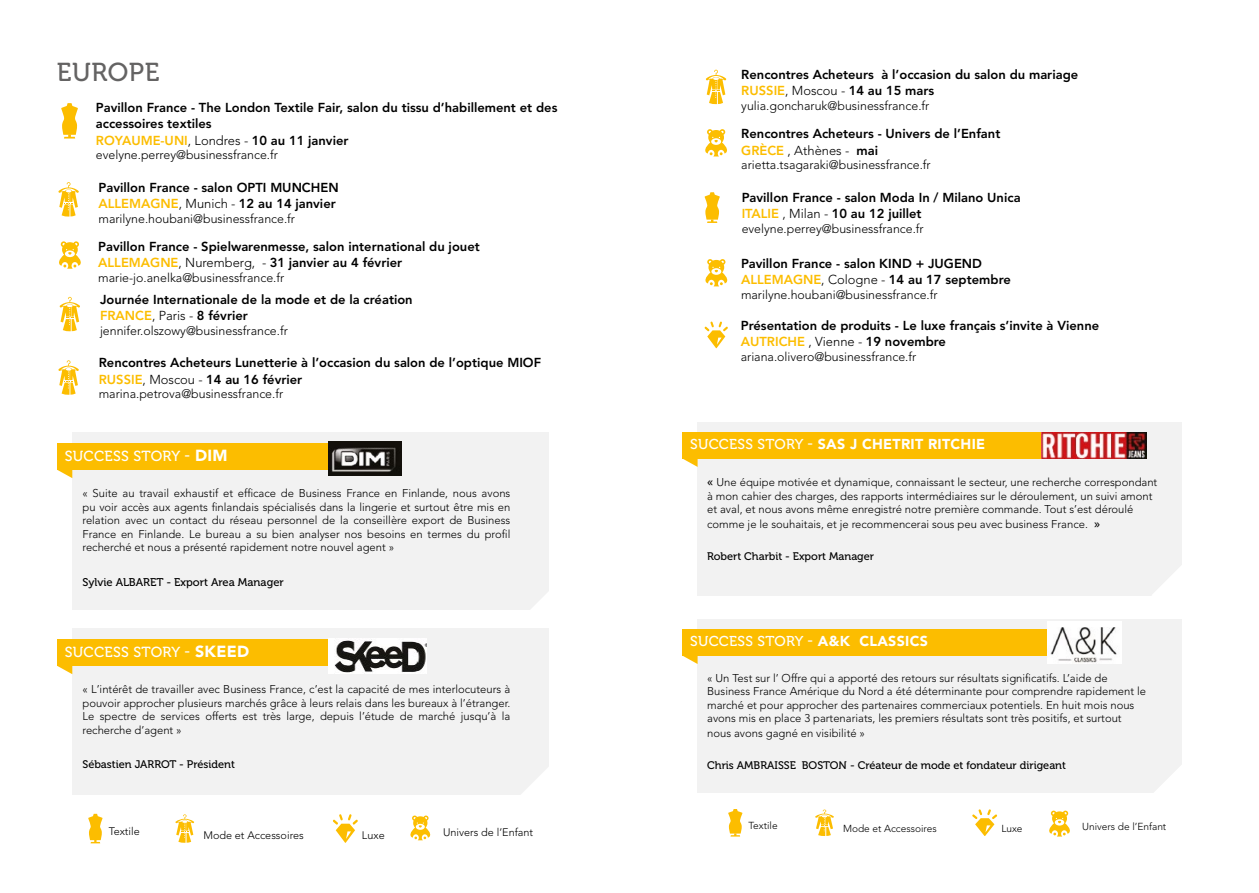
<style>
.page{position:relative;width:1259px;height:893px;background:#fff}
.page>*{position:absolute;margin:0;border:0;box-sizing:border-box;transform-origin:0 0}
.t1{font:25.8px "Museo 500";letter-spacing:.02em;color:#646363}
.t2{font:14.55px "Museo 500";letter-spacing:.02em;color:#fff}
.t3{font:900 14.25px "Avenir LT Std";letter-spacing:.02em;color:#fff}
.t4{font:14.25px "Museo 500";letter-spacing:.02em;color:#fff}
.t5{font:800 12.9px/16.2px "Avenir LT Std";color:#000}
.t6{font:300 12.3px "Avenir LT Std";color:#000}
.t7{font:300 11.25px/13.5px "Avenir LT Std";color:#000}
.t8{font:11.25px "Museo 500";color:#000}
.t9{font:10.95px "Museo 500";color:#000}
.t10{font:300 10.8px "Avenir LT Std";color:#000}
.t11{font:300 10.2px "Avenir LT Std";color:#000}
.s1{color:#fcbd00}
.s2{font-weight:300}
.s3{font-family:"Avenir LT Std";font-weight:900;font-size:16.05px}
.s4{font-family:"Museo 500";font-weight:400}
.s5{font-family:"Avenir LT Std";font-weight:900}
</style>
<div class="page">
<svg style="left:972px;top:809px;width:25px;height:27px"></svg>
<svg style="left:728px;top:809px;width:14px;height:27px"></svg>
<svg style="left:815px;top:809px;width:19px;height:27px"></svg>
<svg style="left:1049px;top:811px;width:21px;height:25px"></svg>
<svg style="left:706px;top:70px;width:20px;height:34px"></svg>
<svg style="left:705px;top:259px;width:22px;height:27px"></svg>
<svg style="left:705px;top:129px;width:22px;height:27px"></svg>
<svg style="left:704px;top:322px;width:24px;height:26px"></svg>
<div style="left:697px;top:619px;width:484px;height:173px;background:#f2f2f2"></div>
<div style="left:682px;top:630px;width:386px;height:26px;background:#fcbd00"></div>
<svg style="left:683px;top:656px;width:14px;height:8px"></svg>
<svg style="left:1150px;top:753px;width:32px;height:40px"></svg>
<img style="left:1047px;top:622px;width:74px;height:41px">
<div style="left:697px;top:422px;width:484px;height:173px;background:#f2f2f2"></div>
<div style="left:682px;top:432px;width:386px;height:27px;background:#fcbd00"></div>
<svg style="left:683px;top:459px;width:14px;height:8px"></svg>
<svg style="left:1153px;top:556px;width:29px;height:39px"></svg>
<img style="left:1041px;top:432px;width:105px;height:27px">
<svg style="left:333px;top:814px;width:25px;height:29px"></svg>
<svg style="left:88px;top:814px;width:15px;height:29px"></svg>
<svg style="left:175px;top:814px;width:19px;height:29px"></svg>
<svg style="left:410px;top:815px;width:20px;height:25px"></svg>
<svg style="left:58px;top:182px;width:21px;height:35px"></svg>
<svg style="left:59px;top:241px;width:22px;height:28px"></svg>
<svg style="left:61px;top:103px;width:17px;height:36px"></svg>
<svg style="left:58px;top:360px;width:21px;height:35px"></svg>
<div style="left:72px;top:432px;width:476px;height:177px;background:#f2f2f2"></div>
<div style="left:57px;top:443px;width:326px;height:27px;background:#fcbd00"></div>
<svg style="left:57px;top:470px;width:15px;height:8px"></svg>
<svg style="left:525px;top:572px;width:24px;height:63px"></svg>
<img style="left:328px;top:442px;width:73px;height:33px">
<div style="left:72px;top:628px;width:476px;height:166px;background:#f2f2f2"></div>
<div style="left:57px;top:639px;width:326px;height:27px;background:#fcbd00"></div>
<svg style="left:57px;top:666px;width:15px;height:8px"></svg>
<svg style="left:517px;top:755px;width:32px;height:40px"></svg>
<img style="left:328px;top:638px;width:99px;height:35px">
<svg style="left:59px;top:297px;width:21px;height:34px"></svg>
<svg style="left:704px;top:192px;width:16px;height:31px"></svg>
<h1 class="t1" style="left:57px;top:58px;width:104px">EUROPE</h1>
<p class="t5" style="left:96px;top:100px;width:463px">Pavillon France - The London Textile Fair, salon du tissu d’habillement et des accessoires textiles<br><span class="s1">ROYAUME-UNI</span><span class="s2">, Londres -</span> 10 au 11 janvier</p>
<p class="t6" style="left:96px;top:148px;width:184px">evelyne.perrey@businessfrance.fr</p>
<p class="t5" style="left:98px;top:179px;width:242px">Pavillon France - salon OPTI MUNCHEN<br><span class="s1">ALLEMAGNE</span><span class="s2">, Munich -</span> 12 au 14 janvier</p>
<p class="t6" style="left:98px;top:212px;width:198px">marilyne.houbani@businessfrance.fr</p>
<p class="t5" style="left:98px;top:238px;width:383px">Pavillon France - Spielwarenmesse, salon international du jouet<br><span class="s1">ALLEMAGNE</span><span class="s2">, Nuremberg, -</span> 31 janvier au 4 février</p>
<p class="t6" style="left:98px;top:270px;width:187px">marie-jo.anelka@businessfrance.fr</p>
<p class="t5" style="left:100px;top:291px;width:314px">Journée Internationale de la mode et de la création<br><span class="s1">FRANCE</span><span class="s2">, Paris -</span> 8 février</p>
<p class="t6" style="left:100px;top:323px;width:189px">jennifer.olszowy@businessfrance.fr</p>
<p class="t5" style="left:99px;top:355px;width:444px">Rencontres Acheteurs Lunetterie à l’occasion du salon de l’optique MIOF<br><span class="s1">RUSSIE</span><span class="s2">, Moscou -</span> 14 au 16 février</p>
<p class="t6" style="left:99px;top:387px;width:186px">marina.petrova@businessfrance.fr</p>
<p class="t2" style="left:65px;top:448px;width:164px">SUCCESS STORY - <span class="s3">DIM</span></p>
<p class="t7" style="left:82px;top:487px;width:429px;text-align:justify">« Suite au travail exhaustif et efficace de Business France en Finlande, nous avons pu voir accès aux agents finlandais spécialisés dans la lingerie et surtout être mis en relation avec un contact du réseau personnel de la conseillère export de Business France en Finlande. Le bureau a su bien analyser nos besoins en termes du profil recherché et nous a présenté rapidement notre nouvel agent »</p>
<p class="t8" style="left:82px;top:576px;width:203px">Sylvie ALBARET - Export Area Manager</p>
<p class="t2" style="left:65px;top:644px;width:186px">SUCCESS STORY - <span class="s3">SKEED</span></p>
<p class="t7" style="left:82px;top:683px;width:429px;text-align:justify">« L’intérêt de travailler avec Business France, c’est la capacité de mes interlocuteurs à pouvoir approcher plusieurs marchés grâce à leurs relais dans les bureaux à l’étranger.<br>Le spectre de services offerts est très large, depuis l’étude de marché jusqu’à la recherche d’agent »</p>
<p class="t9" style="left:82px;top:758px;width:154px">Sébastien JARROT - Président</p>
<p class="t10" style="left:109px;top:825px;width:33px">Textile</p>
<p class="t10" style="left:203px;top:829px;width:102px">Mode et Accessoires</p>
<p class="t10" style="left:362px;top:829px;width:24px">Luxe</p>
<p class="t10" style="left:443px;top:826px;width:92px">Univers de l’Enfant</p>
<p class="t5" style="left:741px;top:66px;width:338px">Rencontres Acheteurs à l’occasion du salon du mariage<br><span class="s1">RUSSIE</span><span class="s2">, Moscou -</span> 14 au 15 mars</p>
<p class="t6" style="left:741px;top:98px;width:190px">yulia.goncharuk@businessfrance.fr</p>
<p class="t5" style="left:741px;top:126px;width:260px">Rencontres Acheteurs - Univers de l’Enfant<br><span class="s1">GRÈCE</span> <span class="s2">, Athènes -</span> mai</p>
<p class="t6" style="left:741px;top:158px;width:191px">arietta.tsagaraki@businessfrance.fr</p>
<p class="t5" style="left:741px;top:189px;width:280px">Pavillon France - salon Moda In / Milano Unica<br><span class="s1">ITALIE</span> <span class="s2">, Milan -</span> 10 au 12 juillet</p>
<p class="t6" style="left:741px;top:222px;width:184px">evelyne.perrey@businessfrance.fr</p>
<p class="t5" style="left:741px;top:256px;width:271px">Pavillon France - salon KIND + JUGEND<br><span class="s1">ALLEMAGNE</span><span class="s2">, Cologne -</span> 14 au 17 septembre</p>
<p class="t6" style="left:741px;top:288px;width:198px">marilyne.houbani@businessfrance.fr</p>
<p class="t5" style="left:741px;top:317px;width:360px">Présentation de produits - Le luxe français s’invite à Vienne<br><span class="s1">AUTRICHE</span> <span class="s2">, Vienne -</span> 19 novembre</p>
<p class="t6" style="left:741px;top:349px;width:177px">ariana.olivero@businessfrance.fr</p>
<p class="t3" style="left:690px;top:435px;width:296px"><span class="s4">SUCCESS STORY -</span> SAS J CHETRIT RITCHIE</p>
<p class="t7" style="left:707px;top:475px;width:452px"><span class="s4">«</span> Une équipe motivée et dynamique, connaissant le secteur, une recherche correspondant à mon cahier des charges, des rapports intermédiaires sur le déroulement, un suivi amont et aval, et nous avons même enregistré notre première commande. Tout s’est déroulé</p>
<p class="t7" style="left:707px;top:517px;width:394px">comme je le souhaitais, et je recommencerai sous peu avec business France. <span class="s4">»</span></p>
<p class="t9" style="left:707px;top:550px;width:168px">Robert Charbit - Export Manager</p>
<p class="t4" style="left:690px;top:633px;width:239px">SUCCESS STORY - <span class="s5">A&amp;K CLASSICS</span></p>
<p class="t7" style="left:707px;top:671px;width:440px">« Un Test sur l’ Offre qui a apporté des retours sur résultats significatifs. L’aide de Business France Amérique du Nord a été déterminante pour comprendre rapidement le marché et pour approcher des partenaires commerciaux potentiels. En huit mois nous avons mis en place 3 partenariats, les premiers résultats sont très positifs, et surtout</p>
<p class="t7" style="left:707px;top:727px;width:159px">nous avons gagné en visibilité »</p>
<p class="t9" style="left:707px;top:760px;width:360px">Chris AMBRAISSE BOSTON - Créateur de mode et fondateur dirigeant</p>
<p class="t11" style="left:748px;top:819px;width:31px">Textile</p>
<p class="t11" style="left:843px;top:823px;width:95px">Mode et Accessoires</p>
<p class="t11" style="left:1001px;top:823px;width:23px">Luxe</p>
<p class="t11" style="left:1082px;top:820px;width:86px">Univers de l’Enfant</p>
</div>
